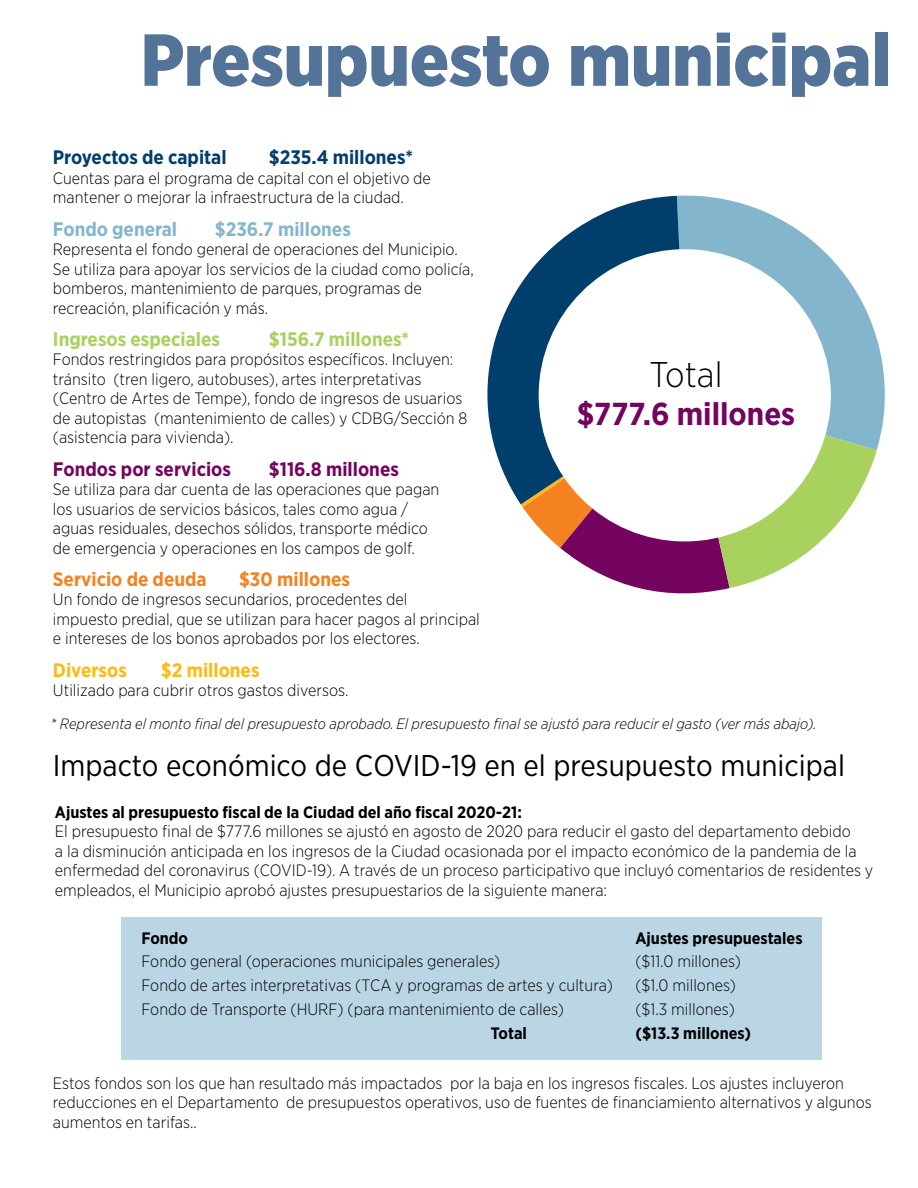
<style>
.page{position:relative;width:918px;height:1188px;background:#fff}
.page>*{position:absolute;margin:0;border:0;box-sizing:border-box;transform-origin:0 0}
.t1{font:900 73.5px "Gotham Narrow";color:#537398}
.t2{font:300 35.7px "Gotham Narrow";color:#000}
.t3{font:700 31.65px "Gotham Narrow";color:#74045f}
.t4{font:30px "Gotham Narrow";color:#000}
.t5{font:700 19.5px "Gotham Narrow";color:#003e6b}
.t6{font:700 19.5px "Gotham Narrow";color:#a9d15d}
.t7{font:700 19.5px "Gotham Narrow";color:#74045f}
.t8{font:700 19.5px "Gotham Narrow";color:#83b6cc}
.t9{font:700 19.5px "Gotham Narrow";color:#f58220}
.t10{font:700 19.5px "Gotham Narrow";color:#fdba12}
.t11{font:300 16.5px/19.5px "Gotham Narrow";color:#000}
.t12{font:700 16.5px "Gotham Narrow";color:#000}
.t13{font:italic 300 15px "Gotham Narrow";color:#000}
</style>
<div class="page">
<div style="left:122px;top:917px;width:700px;height:142px;background:#bad6e4"></div>
<svg style="left:521px;top:450px;width:356px;height:144px"></svg>
<svg style="left:677px;top:195px;width:208px;height:255px;fill:#83b6cc"></svg>
<svg style="left:487px;top:196px;width:199px;height:308px;fill:#003e6b"></svg>
<div style="left:539px;top:249px;width:292px;height:292px;background:#fff;border-radius:50%"></div>
<h1 class="t1" style="left:141px;top:11px;width:752px">Presupuesto municipal</h1>
<p class="t5" style="left:53px;top:145px;width:175px">Proyectos de capital</p>
<p class="t5" style="left:269px;top:145px;width:146px">$235.4 millones*</p>
<p class="t11" style="left:53px;top:168px;width:380px">Cuentas para el programa de capital con el objetivo de mantener o mejorar la infraestructura de la ciudad.</p>
<p class="t8" style="left:53px;top:216px;width:126px">Fondo general</p>
<p class="t8" style="left:215px;top:216px;width:137px">$236.7 millones</p>
<p class="t11" style="left:53px;top:239px;width:422px">Representa el fondo general de operaciones del Municipio.<br>Se utiliza para apoyar los servicios de la ciudad como policía, bomberos, mantenimiento de parques, programas de recreación, planificación y más.</p>
<p class="t6" style="left:53px;top:326px;width:169px">Ingresos especiales</p>
<p class="t6" style="left:269px;top:326px;width:142px">$156.7 millones*</p>
<p class="t11" style="left:53px;top:349px;width:416px">Fondos restringidos para propósitos específicos. Incluyen: tránsito (tren ligero, autobuses), artes interpretativas (Centro de Artes de Tempe), fondo de ingresos de usuarios de autopistas (mantenimiento de calles) y CDBG/Sección 8 (asistencia para vivienda).</p>
<p class="t7" style="left:53px;top:456px;width:180px">Fondos por servicios</p>
<p class="t7" style="left:269px;top:456px;width:132px">$116.8 millones</p>
<p class="t11" style="left:53px;top:479px;width:388px">Se utiliza para dar cuenta de las operaciones que pagan los usuarios de servicios básicos, tales como agua / aguas residuales, desechos sólidos, transporte médico de emergencia y operaciones en los campos de golf.</p>
<p class="t9" style="left:53px;top:566px;width:155px">Servicio de deuda</p>
<p class="t9" style="left:239px;top:566px;width:112px">$30 millones</p>
<p class="t11" style="left:53px;top:589px;width:428px">Un fondo de ingresos secundarios, procedentes del<br>impuesto predial, que se utilizan para hacer pagos al principal e intereses de los bonos aprobados por los electores.</p>
<p class="t10" style="left:53px;top:657px;width:75px">Diversos</p>
<p class="t10" style="left:161px;top:657px;width:100px">$2 millones</p>
<p class="t11" style="left:53px;top:680px;width:297px">Utilizado para cubrir otros gastos diversos.</p>
<p class="t13" style="left:51px;top:715px;width:768px">* Representa el monto final del presupuesto aprobado. El presupuesto final se ajustó para reducir el gasto (ver más abajo).</p>
<h3 class="t4" style="left:53px;top:747px;width:794px">Impacto económico de COVID-19 en el presupuesto municipal</h3>
<p class="t12" style="left:55px;top:802px;width:468px">Ajustes al presupuesto fiscal de la Ciudad del año fiscal 2020-21:</p>
<p class="t11" style="left:55px;top:821px;width:820px">El presupuesto final de $777.6 millones se ajustó en agosto de 2020 para reducir el gasto del departamento debido<br>a la disminución anticipada en los ingresos de la Ciudad ocasionada por el impacto económico de la pandemia de la enfermedad del coronavirus (COVID-19). A través de un proceso participativo que incluyó comentarios de residentes y empleados, el Municipio aprobó ajustes presupuestarios de la siguiente manera:</p>
<p class="t12" style="left:141px;top:928px;width:48px">Fondo</p>
<p class="t11" style="left:141px;top:949px;width:473px;line-height:24px">Fondo general (operaciones municipales generales)<br>Fondo de artes interpretativas (TCA y programas de artes y cultura)<br>Fondo de Transporte (HURF) (para mantenimiento de calles)</p>
<p class="t12" style="left:491px;top:1022px;width:38px">Total</p>
<h2 class="t2" style="left:650px;top:353px;width:74px">Total</h2>
<h3 class="t3" style="left:577px;top:394px;width:220px">$777.6 millones</h3>
<p class="t12" style="left:635px;top:928px;width:169px">Ajustes presupuestales</p>
<p class="t11" style="left:635px;top:949px;width:107px;line-height:24px">($11.0 millones) ($1.0 millones) ($1.3 millones)</p>
<p class="t12" style="left:635px;top:1022px;width:117px">($13.3 millones)</p>
<p class="t11" style="left:53px;top:1073px;width:820px">Estos fondos son los que han resultado más impactados por la baja en los ingresos fiscales. Los ajustes incluyeron reducciones en el Departamento de presupuestos operativos, uso de fuentes de financiamiento alternativos y algunos aumentos en tarifas..</p>
</div>
